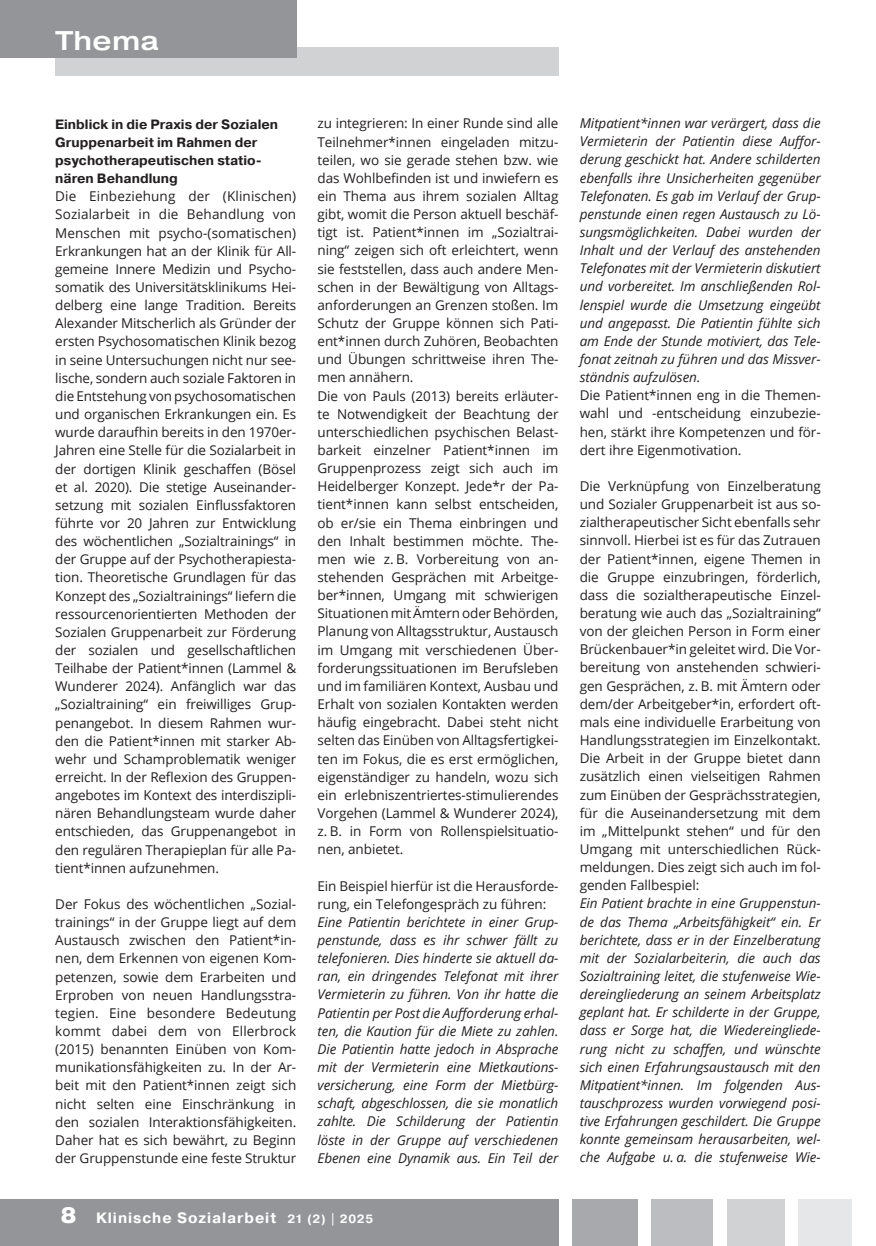
<style>
.page{position:relative;width:876px;height:1246px;background:#fff}
.page>*{position:absolute;margin:0;border:0;box-sizing:border-box;transform-origin:0 0}
.t1{font:500 27px "Pragmatica Ext";letter-spacing:.02em;color:#fff}
.t2{font:700 15px "Pragmatica";letter-spacing:.06em;color:#fff}
.t3{font:13.5px/18.1px "Open Sans";letter-spacing:-.005em;color:#231f20;text-align:justify}
.t4{font:italic 13.5px/18.1px "Open Sans";letter-spacing:-.005em;color:#231f20;text-align:justify}
.t5{font:700 13.5px/18.1px "Pragmatica";color:#231f20}
.s1{font-weight:900;font-size:22.5px}
.s2{font-size:12px}
</style>
<div class="page">
<div style="left:0;top:1200px;width:558px;height:46px;background:#939598"></div>
<div style="left:55px;top:47px;width:503px;height:29px;background:#d1d2d4"></div>
<div style="left:0;top:0;width:296px;height:58px;background:#939598"></div>
<div style="left:572px;top:1200px;width:66px;height:46px;background:#a8a9ad"></div>
<div style="left:651px;top:1200px;width:62px;height:46px;background:#bcbdc0"></div>
<div style="left:727px;top:1200px;width:57px;height:46px;background:#d1d2d4"></div>
<div style="left:798px;top:1200px;width:53px;height:46px;background:#e6e7e9"></div>
<h1 class="t1" style="left:55px;top:24px;width:105px">Thema</h1>
<p class="t5" style="left:55px;top:115px;width:224px">Einblick in die Praxis der Sozialen<br>Gruppenarbeit im Rahmen der psychotherapeutischen statio&shy;nären Behandlung</p>
<p class="t3" style="left:55px;top:187px;width:242px">Die Einbeziehung der (Klinischen)<br>Sozialarbeit in die Behandlung von Menschen mit psycho-(somatischen)<br>Erkrankungen hat an der Klinik für All&shy;gemeine Innere Medizin und Psycho&shy;somatik des Universitätsklinikums Hei&shy;delberg eine lange Tradition. Bereits Alexander Mitscherlich als Gründer der ersten Psychosomatischen Klinik bezog in seine Untersuchungen nicht nur see&shy;lische, sondern auch soziale Faktoren in die Entstehung von psychosomatischen und organischen Erkrankungen ein. Es wurde daraufhin bereits in den 1970er-Jahren eine Stelle für die Sozialarbeit in der dortigen Klinik geschaffen (Bösel et al. 2020). Die stetige Auseinander&shy;setzung mit sozialen Einflussfaktoren führte vor 20 Jahren zur Entwicklung des wöchentlichen „Sozialtrainings“ in der Gruppe auf der Psychotherapiesta&shy;tion. Theoretische Grundlagen für das Konzept des „Sozialtrainings“ liefern die ressourcenorientierten Methoden der Sozialen Gruppenarbeit zur Förderung der sozialen und gesellschaftlichen Teilhabe der Patient*innen (Lammel &amp; Wunderer 2024). Anfänglich war das „Sozialtraining“ ein freiwilliges Grup&shy;penangebot. In diesem Rahmen wur&shy;den die Patient*innen mit starker Ab&shy;wehr und Schamproblematik weniger erreicht. In der Reflexion des Gruppen&shy;angebotes im Kontext des interdiszipli&shy;nären Behandlungsteam wurde daher entschieden, das Gruppenangebot in den regulären Therapieplan für alle Pa&shy;tient*innen aufzunehmen.</p>
<p class="t3" style="left:55px;top:895px;width:242px">Der Fokus des wöchentlichen „Sozial&shy;trainings“ in der Gruppe liegt auf dem Austausch zwischen den Patient*in&shy;nen, dem Erkennen von eigenen Kom&shy;petenzen, sowie dem Erarbeiten und Erproben von neuen Handlungsstra&shy;tegien. Eine besondere Bedeutung kommt dabei dem von Ellerbrock (2015) benannten Einüben von Kom&shy;munikationsfähigkeiten zu. In der Ar&shy;beit mit den Patient*innen zeigt sich nicht selten eine Einschränkung in den sozialen Interaktionsfähigkeiten.<br>Daher hat es sich bewährt, zu Beginn der Gruppenstunde eine feste Struktur</p>
<p class="t3" style="left:317px;top:114px;width:242px;text-align:left">zu integrieren: In einer Runde sind alle Teilnehmer*innen eingeladen mitzu&shy;teilen, wo sie gerade stehen bzw. wie das Wohlbefinden ist und inwiefern es ein Thema aus ihrem sozialen Alltag gibt, womit die Person aktuell beschäf&shy;tigt ist. Patient*innen im „Sozialtrai&shy;ning“ zeigen sich oft erleichtert, wenn sie feststellen, dass auch andere Men&shy;schen in der Bewältigung von Alltags&shy;anforderungen an Grenzen stoßen. Im Schutz der Gruppe können sich Pati&shy;ent*innen durch Zuhören, Beobachten und Übungen schrittweise ihren The&shy;men annähern.<br>Die von Pauls (2013) bereits erläuter&shy;te Notwendigkeit der Beachtung der unterschiedlichen psychischen Belast&shy;barkeit einzelner Patient*innen im Gruppenprozess zeigt sich auch im Heidelberger Konzept. Jede*r der Pa&shy;tient*innen kann selbst entscheiden, ob er/sie ein Thema einbringen und den Inhalt bestimmen möchte. The&shy;men wie z. B. Vorbereitung von an&shy;stehenden Gesprächen mit Arbeitge&shy;ber*innen, Umgang mit schwierigen Situationen mit Ämtern oder Behörden, Planung von Alltagsstruktur, Austausch im Umgang mit verschiedenen Über&shy;forderungssituationen im Berufsleben und im familiären Kontext, Ausbau und Erhalt von sozialen Kontakten werden häufig eingebracht. Dabei steht nicht selten das Einüben von Alltagsfertigkei&shy;ten im Fokus, die es erst ermöglichen, eigenständiger zu handeln, wozu sich ein erlebniszentriertes-stimulierendes Vorgehen (Lammel &amp; Wunderer 2024), z. B. in Form von Rollenspielsituatio&shy;nen, anbietet.</p>
<p class="t3" style="left:317px;top:876px;width:242px">Ein Beispiel hierfür ist die Herausforde&shy;rung, ein Telefongespräch zu führen:</p>
<p class="t4" style="left:317px;top:912px;width:242px">Eine Patientin berichtete in einer Grup&shy;penstunde, dass es ihr schwer fällt zu telefonieren. Dies hinderte sie aktuell da&shy;ran, ein dringendes Telefonat mit ihrer Vermieterin zu führen. Von ihr hatte die Patientin per Post die Aufforderung erhal&shy;ten, die Kaution für die Miete zu zahlen.<br>Die Patientin hatte jedoch in Absprache mit der Vermieterin eine Mietkautions&shy;versicherung, eine Form der Mietbürg&shy;schaft, abgeschlossen, die sie monatlich zahlte. Die Schilderung der Patientin löste in der Gruppe auf verschiedenen Ebenen eine Dynamik aus. Ein Teil der</p>
<p class="t2" style="left:60px;top:1208px;width:314px"><span class="s1">8</span> Klinische Sozialarbeit <span class="s2">21 (2) | 2025</span></p>
<p class="t4" style="left:580px;top:114px;width:242px">Mitpatient*innen war verärgert, dass die Vermieterin der Patientin diese Auffor&shy;derung geschickt hat. Andere schilderten ebenfalls ihre Unsicherheiten gegenüber Telefonaten. Es gab im Verlauf der Grup&shy;penstunde einen regen Austausch zu Lö&shy;sungsmöglichkeiten. Dabei wurden der Inhalt und der Verlauf des anstehenden Telefonates mit der Vermieterin diskutiert und vorbereitet. Im anschließenden Rol&shy;lenspiel wurde die Umsetzung eingeübt und angepasst. Die Patientin fühlte sich am Ende der Stunde motiviert, das Tele&shy;fonat zeitnah zu führen und das Missver&shy;ständnis aufzulösen.</p>
<p class="t3" style="left:580px;top:386px;width:243px">Die Patient*innen eng in die Themen&shy;wahl und -entscheidung einzubezie&shy;hen, stärkt ihre Kompetenzen und för&shy;dert ihre Eigenmotivation.</p>
<p class="t3" style="left:580px;top:477px;width:242px">Die Verknüpfung von Einzelberatung und Sozialer Gruppenarbeit ist aus so&shy;zialtherapeutischer Sicht ebenfalls sehr sinnvoll. Hierbei ist es für das Zutrauen der Patient*innen, eigene Themen in die Gruppe einzubringen, förderlich, dass die sozialtherapeutische Einzel&shy;beratung wie auch das „Sozialtraining“ von der gleichen Person in Form einer Brückenbauer*in geleitet wird. Die Vor&shy;bereitung von anstehenden schwieri&shy;gen Gesprächen, z. B. mit Ämtern oder dem/der Arbeitgeber*in, erfordert oft&shy;mals eine individuelle Erarbeitung von Handlungsstrategien im Einzelkontakt.<br>Die Arbeit in der Gruppe bietet dann zusätzlich einen vielseitigen Rahmen zum Einüben der Gesprächsstrategien, für die Auseinandersetzung mit dem im „Mittelpunkt stehen“ und für den Umgang mit unterschiedlichen Rück&shy;meldungen. Dies zeigt sich auch im fol&shy;genden Fallbespiel:</p>
<p class="t4" style="left:580px;top:894px;width:242px">Ein Patient brachte in eine Gruppenstun&shy;de das Thema „Arbeitsfähigkeit“ ein. Er berichtete, dass er in der Einzelberatung mit der Sozialarbeiterin, die auch das Sozialtraining leitet, die stufenweise Wie&shy;dereingliederung an seinem Arbeitsplatz geplant hat. Er schilderte in der Gruppe, dass er Sorge hat, die Wiedereingliede&shy;rung nicht zu schaffen, und wünschte sich einen Erfahrungsaustausch mit den Mitpatient*innen. Im folgenden Aus&shy;tauschprozess wurden vorwiegend posi&shy;tive Erfahrungen geschildert. Die Gruppe konnte gemeinsam herausarbeiten, wel&shy;che Aufgabe u. a. die stufenweise Wie-</p>
</div>
